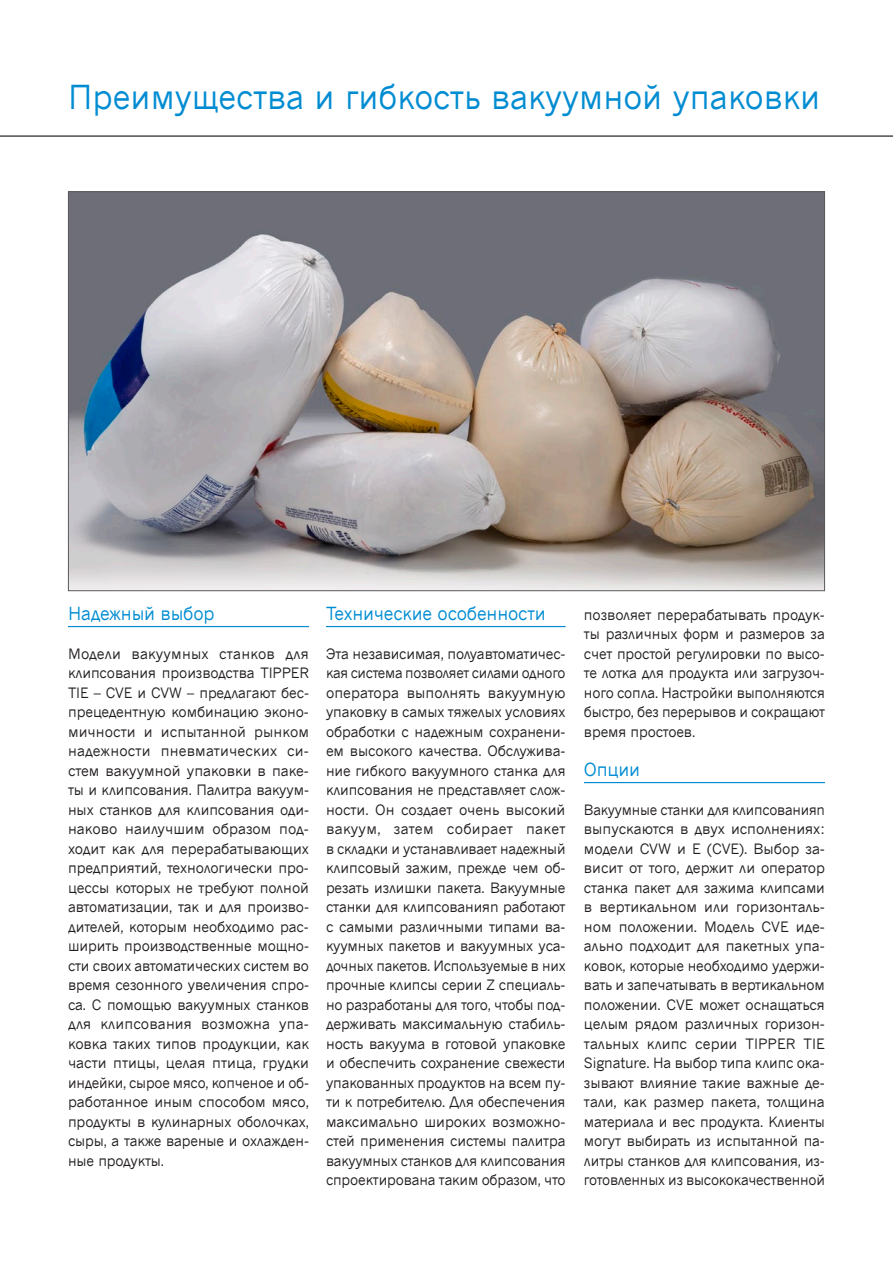
<style>
.page{position:relative;width:893px;height:1263px;background:#fff}
.page>*{position:absolute;margin:0;border:0;box-sizing:border-box;transform-origin:0 0}
.Hauptitel{font:33px "News Gothic Cyr";color:#008cd2}
.Zwischentitel{font:18px "News Gothic Cyr";letter-spacing:-.01em;color:#008cd2}
.Fliesstext{font:14.25px/19.5px "News Gothic Cyr";letter-spacing:-.01em;color:#231f20;text-align:justify}
</style>
<div class="page">
<hr style="left:0;top:135px;width:893px;height:2px;background:#231f20">
<img style="left:70px;top:193px;width:753px;height:396px">
<hr style="left:68px;top:626px;width:241px;height:1px;background:#008cd2">
<hr style="left:326px;top:626px;width:240px;height:1px;background:#008cd2">
<hr style="left:584px;top:782px;width:241px;height:1px;background:#008cd2">
<p class="Hauptitel" style="left:68px;top:78px;width:754px">Преимущества и гибкость вакуумной упаковки</p>
<p class="Zwischentitel" style="left:68px;top:602px;width:148px">Надежный выбор</p>
<p class="Fliesstext" style="left:68px;top:643px;width:243px">Модели вакуумных станков для клипсования производства TIPPER TIE – CVE и CVW – предлагают бес&shy;прецедентную комбинацию эконо&shy;мичности и испытанной рынком надежности пневматических си&shy;стем вакуумной упаковки в паке&shy;ты и клипсования. Палитра вакуум&shy;ных станков для клипсования оди&shy;наково наилучшим образом под&shy;ходит как для перерабатывающих предприятий, технологически про&shy;цессы которых не требуют полной автоматизации, так и для произво&shy;дителей, которым необходимо рас&shy;ширить производственные мощно&shy;сти своих автоматических систем во время сезонного увеличения спро&shy;са. С помощью вакуумных станков для клипсования возможна упа&shy;ковка таких типов продукции, как части птицы, целая птица, грудки индейки, сырое мясо, копченое и об&shy;работанное иным способом мясо, продукты в кулинарных оболочках, сыры, а также вареные и охлажден&shy;ные продукты.</p>
<p class="Zwischentitel" style="left:326px;top:602px;width:221px">Технические особенности</p>
<p class="Fliesstext" style="left:326px;top:643px;width:241px">Эта независимая, полуавтоматичес&shy;кая система позволяет силами одного оператора выполнять вакуумную упаковку в самых тяжелых условиях обработки с надежным сохранени&shy;ем высокого качества. Обслужива&shy;ние гибкого вакуумного станка для клипсования не представляет слож&shy;ности. Он создает очень высокий вакуум, затем собирает пакет в складки и устанавливает надежный клипсовый зажим, прежде чем об&shy;резать излишки пакета. Вакуумные станки для клипсованияn работают с самыми различными типами ва&shy;куумных пакетов и вакуумных уса&shy;дочных пакетов. Используемые в них прочные клипсы серии Z специаль&shy;но разработаны для того, чтобы под&shy;держивать максимальную стабиль&shy;ность вакуума в готовой упаковке и обеспечить сохранение свежести упакованных продуктов на всем пу&shy;ти к потребителю. Для обеспечения максимально широких возможно&shy;стей применения системы палитра вакуумных станков для клипсования спроектирована таким образом, что</p>
<p class="Fliesstext" style="left:584px;top:604px;width:242px">позволяет перерабатывать продук&shy;ты различных форм и размеров за счет простой регулировки по высо&shy;те лотка для продукта или загрузоч&shy;ного сопла. Настройки выполняются быстро, без перерывов и сокращают время простоев.</p>
<p class="Zwischentitel" style="left:584px;top:758px;width:58px">Опции</p>
<p class="Fliesstext" style="left:584px;top:799px;width:243px">Вакуумные станки для клипсованияn выпускаются в двух исполнениях: модели CVW и E (CVE). Выбор за&shy;висит от того, держит ли оператор станка пакет для зажима клипсами в вертикальном или горизонталь&shy;ном положении. Модель CVE иде&shy;ально подходит для пакетных упа&shy;ковок, которые необходимо удержи&shy;вать и запечатывать в вертикальном положении. CVE может оснащаться целым рядом различных горизон&shy;тальных клипс серии TIPPER TIE Signature. На выбор типа клипс ока&shy;зывают влияние такие важные де&shy;тали, как размер пакета, толщина материала и вес продукта. Клиенты могут выбирать из испытанной па&shy;литры станков для клипсования, из&shy;готовленных из высококачественной</p>
</div>
